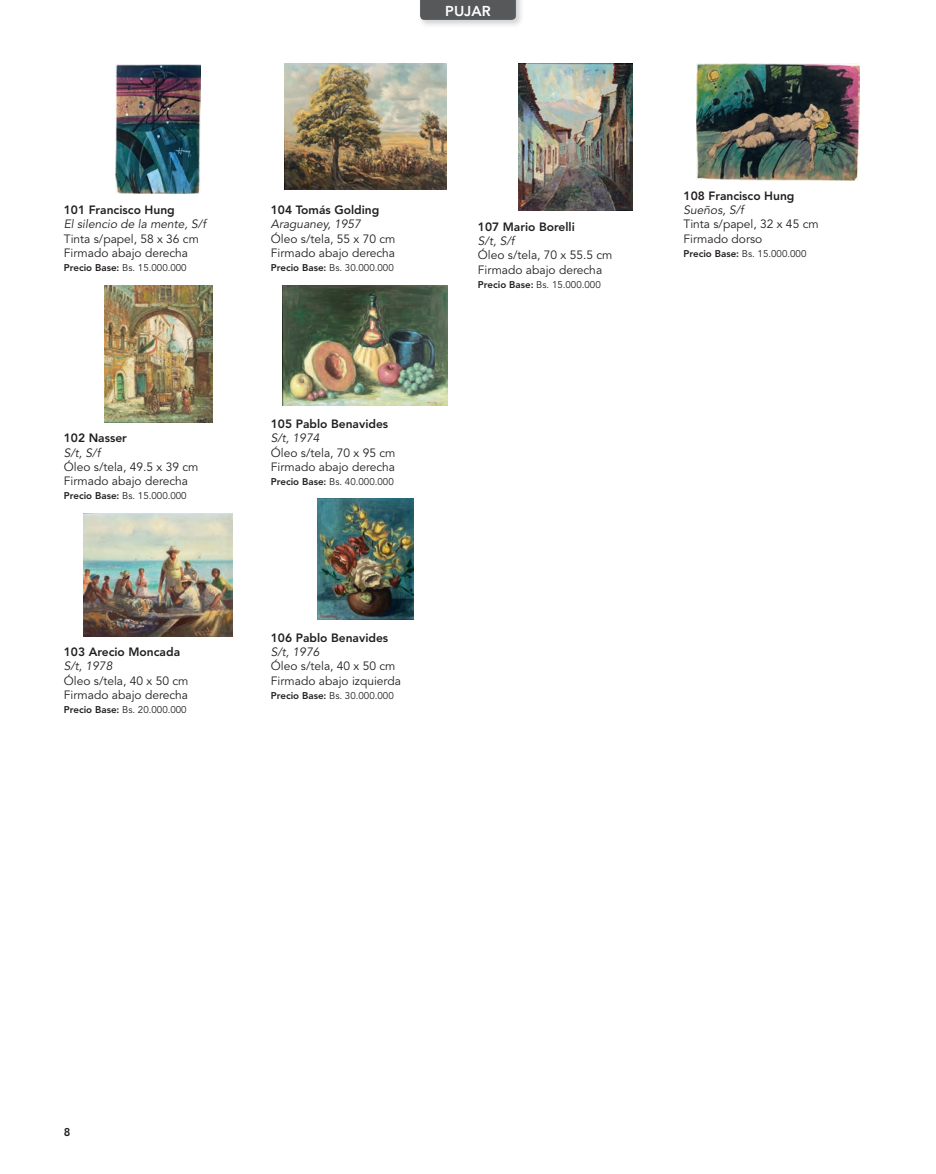
<style>
.page{position:relative;width:936px;height:1174px;background:#fff}
.page>*{position:absolute;margin:0;border:0;box-sizing:border-box;transform-origin:0 0}
.t1{font:800 14.25px "Avenir";color:#fff}
.t2{font:12px/14.2px "Avenir LT Std";color:#231f20}
.t3{font:800 12px "Avenir LT Std";color:#231f20}
.t4{font:italic 12px "Avenir LT Std";color:#231f20}
.t5{font:800 11.25px "Avenir LT Std";color:#231f20}
.t6{font:9.75px "Avenir LT Std";color:#231f20}
.s1{font-weight:800}
</style>
<div class="page">
<svg style="left:420px;top:0;width:96px;height:20px;background:#58595b"></svg>
<img style="left:83px;top:513px;width:150px;height:124px">
<img style="left:115px;top:64px;width:86px;height:129px">
<img style="left:282px;top:285px;width:165px;height:121px">
<img style="left:317px;top:498px;width:96px;height:121px">
<img style="left:104px;top:285px;width:108px;height:137px">
<img style="left:518px;top:64px;width:115px;height:147px">
<img style="left:284px;top:64px;width:162px;height:126px">
<img style="left:696px;top:64px;width:163px;height:116px">
<p class="t1" style="left:445px;top:3px;width:47px">PUJAR</p>
<p class="t3" style="left:64px;top:203px;width:112px">101 Francisco Hung</p>
<p class="t4" style="left:64px;top:217px;width:144px">El silencio de la mente, S/f</p>
<p class="t2" style="left:64px;top:232px;width:137px">Tinta s/papel, 58 x 36 cm<br>Firmado abajo derecha</p>
<p class="t6" style="left:64px;top:262px;width:124px"><span class="s1">Precio Base:</span> Bs. 15.000.000</p>
<p class="t3" style="left:64px;top:431px;width:65px">102 Nasser</p>
<p class="t4" style="left:64px;top:445px;width:38px">S/t, S/f</p>
<p class="t2" style="left:64px;top:460px;width:136px">Óleo s/tela, 49.5 x 39 cm<br>Firmado abajo derecha</p>
<p class="t6" style="left:64px;top:490px;width:124px"><span class="s1">Precio Base:</span> Bs. 15.000.000</p>
<p class="t3" style="left:64px;top:645px;width:118px">103 Arecio Moncada</p>
<p class="t4" style="left:64px;top:659px;width:50px">S/t, 1978</p>
<p class="t2" style="left:64px;top:673px;width:126px">Óleo s/tela, 40 x 50 cm<br>Firmado abajo derecha</p>
<p class="t6" style="left:64px;top:704px;width:124px"><span class="s1">Precio Base:</span> Bs. 20.000.000</p>
<p class="t3" style="left:271px;top:203px;width:110px">104 Tomás Golding</p>
<p class="t4" style="left:271px;top:217px;width:92px">Araguaney, 1957</p>
<p class="t2" style="left:271px;top:232px;width:126px">Óleo s/tela, 55 x 70 cm<br>Firmado abajo derecha</p>
<p class="t6" style="left:271px;top:262px;width:124px"><span class="s1">Precio Base:</span> Bs. 30.000.000</p>
<p class="t3" style="left:271px;top:417px;width:119px">105 Pablo Benavides</p>
<p class="t4" style="left:271px;top:431px;width:50px">S/t, 1974</p>
<p class="t2" style="left:271px;top:445px;width:126px">Óleo s/tela, 70 x 95 cm<br>Firmado abajo derecha</p>
<p class="t6" style="left:271px;top:476px;width:124px"><span class="s1">Precio Base:</span> Bs. 40.000.000</p>
<p class="t3" style="left:271px;top:630px;width:119px">106 Pablo Benavides</p>
<p class="t4" style="left:271px;top:645px;width:50px">S/t, 1976</p>
<p class="t2" style="left:271px;top:659px;width:131px">Óleo s/tela, 40 x 50 cm<br>Firmado abajo izquierda</p>
<p class="t6" style="left:271px;top:690px;width:124px"><span class="s1">Precio Base:</span> Bs. 30.000.000</p>
<p class="t3" style="left:478px;top:220px;width:98px">107 Mario Borelli</p>
<p class="t4" style="left:478px;top:234px;width:38px">S/t, S/f</p>
<p class="t2" style="left:478px;top:248px;width:136px">Óleo s/tela, 70 x 55.5 cm<br>Firmado abajo derecha</p>
<p class="t6" style="left:478px;top:279px;width:124px"><span class="s1">Precio Base:</span> Bs. 15.000.000</p>
<p class="t3" style="left:683px;top:189px;width:112px">108 Francisco Hung</p>
<p class="t4" style="left:683px;top:203px;width:62px">Sueños, S/f</p>
<p class="t2" style="left:683px;top:217px;width:137px">Tinta s/papel, 32 x 45 cm<br>Firmado dorso</p>
<p class="t6" style="left:683px;top:248px;width:124px"><span class="s1">Precio Base:</span> Bs. 15.000.000</p>
<p class="t5" style="left:64px;top:1125px;width:8px">8</p>
</div>
